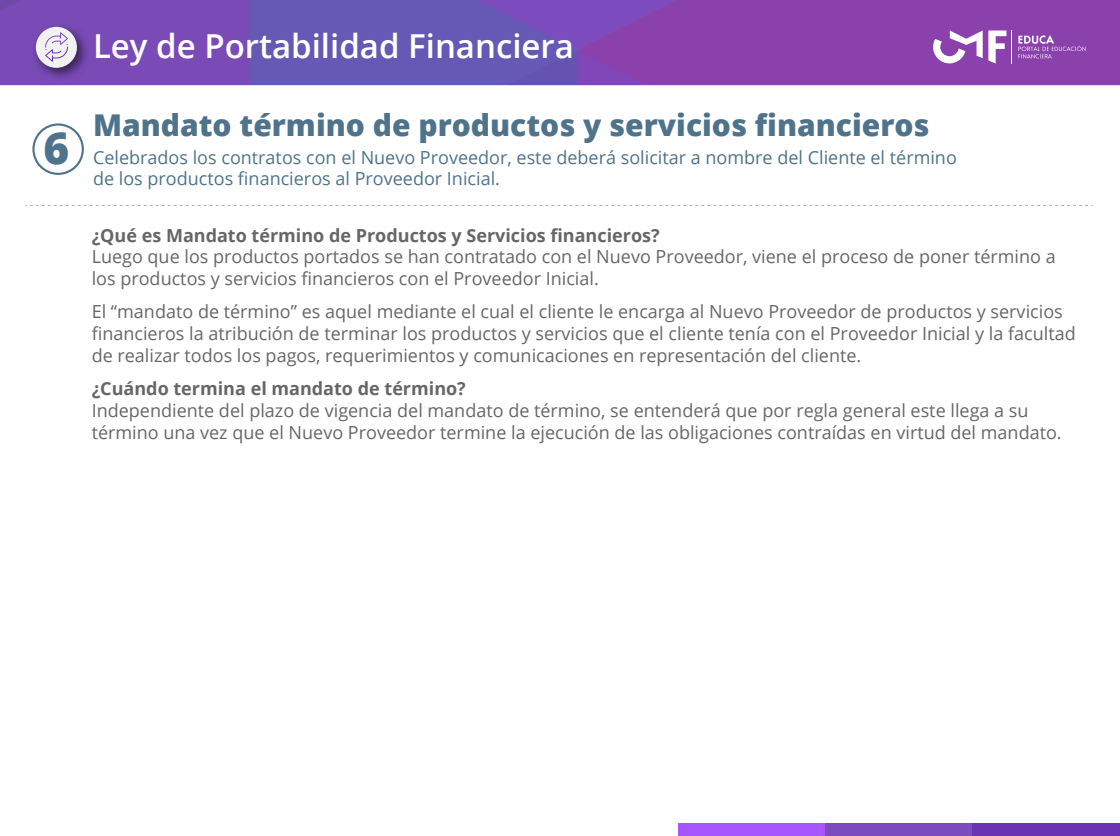
<style>
.page{position:relative;width:1120px;height:836px;background:#fff}
.page>*{position:absolute;margin:0;border:0;box-sizing:border-box;transform-origin:0 0}
.t1{font:800 44.1px "Open Sans";color:#4e738a}
.t2{font:600 33px "Open Sans";color:#fff}
.t3{font:800 30px "Open Sans";color:#4e738a}
.t4{font:18px/21.6px "Open Sans";color:#666}
.t5{font:18px/21.6px "Open Sans";color:#4e738a}
.t6{font:700 18px "Open Sans";color:#666}
</style>
<div class="page">
<div style="left:905px;top:0;width:215px;height:85px;background:#8b41ac"></div>
<svg style="left:0;top:0;width:905px;height:85px;background:#7a4eb3"></svg>
<div style="left:32px;top:123px;width:52px;height:52px;border:2px solid #4e738a;border-radius:50%"></div>
<hr style="left:1011px;top:30px;width:1px;height:33px;background:#fff">
<svg style="left:933px;top:30px;width:49px;height:33px"></svg>
<svg style="left:1018px;top:35px;width:67px;height:23px;background:#9d5fb9"></svg>
<svg style="left:988px;top:30px;width:18px;height:33px"></svg>
<svg style="left:25px;top:205px;width:1068px;height:1px"></svg>
<div style="left:679px;top:823px;width:147px;height:12px;background:#a655ff"></div>
<div style="left:825px;top:823px;width:148px;height:12px;background:#7c4cbf"></div>
<div style="left:972px;top:823px;width:148px;height:12px;background:#6935b2"></div>
<h1 class="t1" style="left:44px;top:115px;width:27px">6</h1>
<h2 class="t2" style="left:93px;top:23px;width:482px">Ley de Portabilidad Financiera</h2>
<h3 class="t3" style="left:93px;top:102px;width:838px">Mandato término de productos y servicios financieros</h3>
<p class="t5" style="left:93px;top:146px;width:865px">Celebrados los contratos con el Nuevo Proveedor, este deberá solicitar a nombre del Cliente el término de los productos financieros al Proveedor Inicial.</p>
<p class="t6" style="left:92px;top:222px;width:569px">¿Qué es Mandato término de Productos y Servicios financieros?</p>
<p class="t4" style="left:92px;top:245px;width:965px">Luego que los productos portados se han contratado con el Nuevo Proveedor, viene el proceso de poner término a los productos y servicios financieros con el Proveedor Inicial.</p>
<p class="t4" style="left:92px;top:300px;width:985px">El “mandato de término” es aquel mediante el cual el cliente le encarga al Nuevo Proveedor de productos y servicios financieros la atribución de terminar los productos y servicios que el cliente tenía con el Proveedor Inicial y la facultad de realizar todos los pagos, requerimientos y comunicaciones en representación del cliente.</p>
<p class="t6" style="left:92px;top:376px;width:376px">¿Cuándo termina el mandato de término?</p>
<p class="t4" style="left:92px;top:399px;width:971px">Independiente del plazo de vigencia del mandato de término, se entenderá que por regla general este llega a su término una vez que el Nuevo Proveedor termine la ejecución de las obligaciones contraídas en virtud del mandato.</p>
</div>
